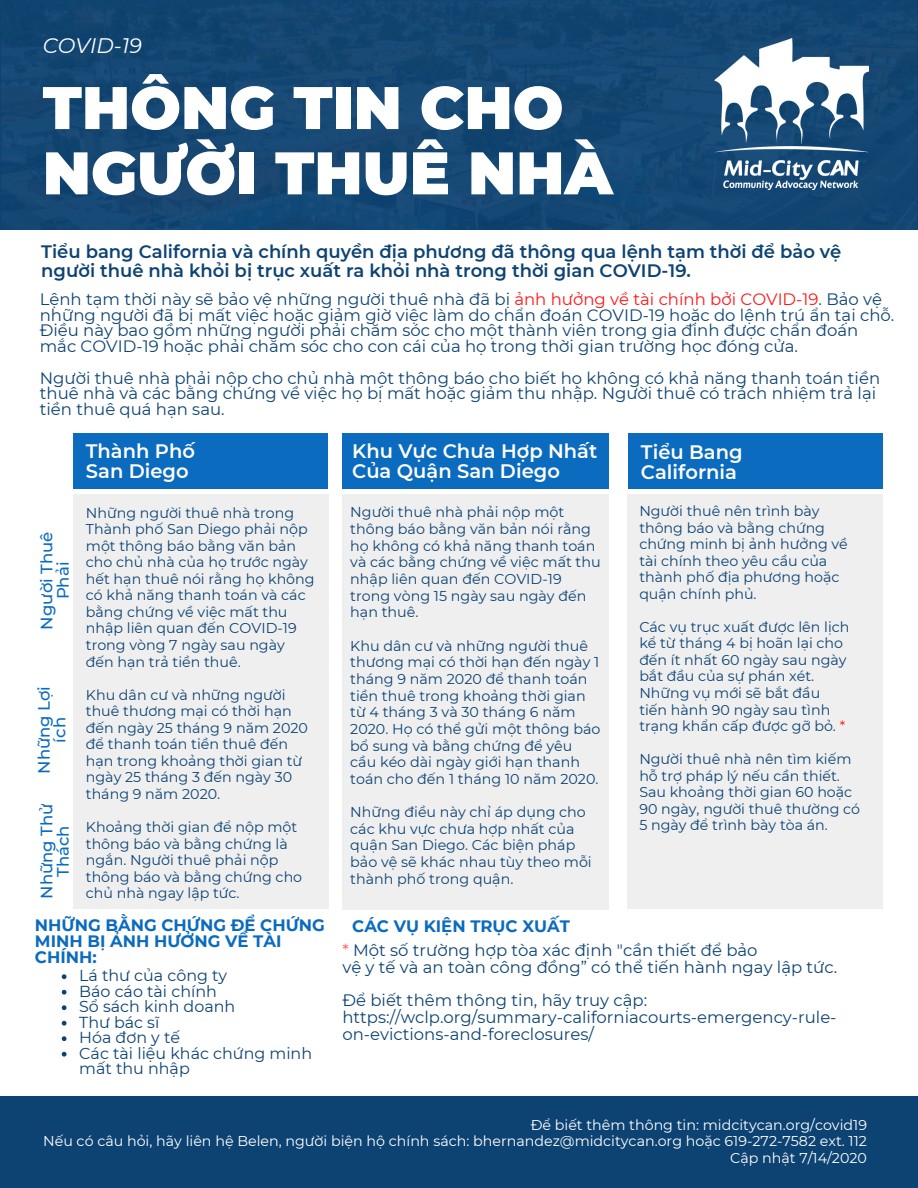
<style>
.page{position:relative;width:918px;height:1188px;background:#fff}
.page>*{position:absolute;margin:0;border:0;box-sizing:border-box;transform-origin:0 0}
.t1{font:900 60px/65.2px "Montserrat";color:#fff}
.t2{font:italic 21px "Montserrat";color:#fff}
.t3{font:600 19.5px/20.2px "Montserrat";color:#fff}
.t4{font:600 18px/19px "Montserrat";color:#0d4373}
.t5{font:16.5px/15.8px "Montserrat";color:#0d4373}
.t6{font:700 16.5px/15.8px "Montserrat";color:#0b6bbf}
.t7{font:500 16.5px/16.5px "Montserrat";color:#0b6bbf;text-align:center}
.t8{font:15.9px/15.5px "Montserrat";color:#0d4373}
.t9{font:14.25px/16.5px "Montserrat";color:#0d4373}
.t10{font:14.25px/16px "Montserrat";color:#fff;text-align:right}
.s1{color:#ff1616}
.s2{font-weight:700;color:#0b6bbf}
.s3{color:#ff5757}
</style>
<div class="page">
<div style="left:0;top:0;width:918px;height:230px;background:#144772"></div>
<img style="left:715px;top:38px;width:154px;height:151px">
<div style="left:0;top:1096px;width:918px;height:92px;background:#0d4373"></div>
<div style="left:73px;top:494px;width:255px;height:415px;background:#efefef"></div>
<div style="left:628px;top:494px;width:255px;height:415px;background:#efefef"></div>
<div style="left:73px;top:433px;width:255px;height:56px;background:#0b6bbf"></div>
<div style="left:342px;top:494px;width:267px;height:416px;background:#efefef"></div>
<div style="left:628px;top:433px;width:255px;height:56px;background:#0b6bbf"></div>
<div style="left:342px;top:433px;width:267px;height:56px;background:#0b6bbf"></div>
<svg style="left:62px;top:974px;width:5px;height:5px"></svg>
<svg style="left:62px;top:990px;width:5px;height:5px"></svg>
<svg style="left:62px;top:1005px;width:5px;height:5px"></svg>
<svg style="left:62px;top:1021px;width:5px;height:5px"></svg>
<svg style="left:62px;top:1036px;width:5px;height:5px"></svg>
<svg style="left:62px;top:1052px;width:5px;height:5px"></svg>
<h2 class="t2" style="left:43px;top:32px;width:101px">COVID-19</h2>
<h1 class="t1" style="left:43px;top:75px;width:572px">THÔNG TIN CHO<br>NGƯỜI THUÊ NHÀ</h1>
<p class="t4" style="left:41px;top:242px;width:802px">Tiểu bang California và chính quyền địa phương đã thông qua lệnh tạm thời để bảo vệ người thuê nhà khỏi bị trục xuất ra khỏi nhà trong thời gian COVID-19.</p>
<p class="t5" style="left:40px;top:291px;width:856px">Lệnh tạm thời này sẽ bảo vệ những người thuê nhà đã bị <span class="s1">ảnh hưởng về tài chính bởi COVID-19</span>. Bảo vệ những người đã bị mất việc hoặc giảm giờ việc làm do chẩn đoán COVID-19 hoặc do lệnh trú ẩn tại chỗ.<br>Điều này bao gồm những người phải chăm sóc cho một thành viên trong gia đình được chẩn đoán mắc COVID-19 hoặc phải chăm sóc cho con cái của họ trong thời gian trường học đóng cửa.</p>
<p class="t5" style="left:40px;top:370px;width:842px">Người thuê nhà phải nộp cho chủ nhà một thông báo cho biết họ không có khả năng thanh toán tiền thuê nhà và các bằng chứng về việc họ bị mất hoặc giảm thu nhập. Người thuê có trách nhiệm trả lại tiền thuê quá hạn sau.</p>
<h3 class="t3" style="left:86px;top:441px;width:111px">Thành Phố<br>San Diego</h3>
<h3 class="t3" style="left:641px;top:442px;width:103px">Tiểu Bang<br>California</h3>
<h3 class="t3" style="left:352px;top:441px;width:247px">Khu Vực Chưa Hợp Nhất<br>Của Quận San Diego</h3>
<p class="t9" style="left:86px;top:504px;width:230px">Những người thuê nhà trong<br>Thành phố San Diego phải nộp một thông báo bằng văn bản cho chủ nhà của họ trước ngày hết hạn thuê nói rằng họ không có khả năng thanh toán và các bằng chứng về việc mất thu nhập liên quan đến COVID-19 trong vòng 7 ngày sau ngày đến hạn trả tiền thuê.</p>
<p class="t9" style="left:86px;top:686px;width:224px">Khu dân cư và những người thuê thương mại có thời hạn đến ngày 25 tháng 9 năm 2020 để thanh toán tiền thuê đến hạn trong khoảng thời gian từ ngày 25 tháng 3 đến ngày 30 tháng 9 năm 2020.</p>
<p class="t9" style="left:86px;top:819px;width:218px">Khoảng thời gian để nộp một thông báo và bằng chứng là ngắn. Người thuê phải nộp thông báo và bằng chứng cho chủ nhà ngay lập tức.</p>
<p class="t7" style="left:38px;top:630px;width:99px;rotate:-90deg">Người Thuê<br>Phải</p>
<p class="t7" style="left:36px;top:774px;width:89px;line-height:15.6px;rotate:-90deg">Những Lợi ích</p>
<p class="t7" style="left:38px;top:899px;width:97px;rotate:-90deg">Những Thử<br>Thách</p>
<p class="t6" style="left:35px;top:917px;width:291px">NHỮNG BẰNG CHỨNG ĐỂ CHỨNG<br>MINH BỊ ẢNH HƯỞNG VỀ TÀI<br>CHÍNH:</p>
<p class="t8" style="left:79px;top:968px;width:234px">Lá thư của công ty<br>Báo cáo tài chính<br>Sổ sách kinh doanh<br>Thư bác sĩ<br>Hóa đơn y tế<br>Các tài liệu khác chứng minh mất thu nhập</p>
<p class="t9" style="left:350px;top:504px;width:252px">Người thuê nhà phải nộp một thông báo bằng văn bản nói rằng họ không có khả năng thanh toán và các bằng chứng về việc mất thu nhập liên quan đến COVID-19 trong vòng 15 ngày sau ngày đến hạn thuê.</p>
<p class="t9" style="left:350px;top:637px;width:252px">Khu dân cư và những người thuê thương mại có thời hạn đến ngày 1 tháng 9 năm 2020 để thanh toán tiền thuê trong khoảng thời gian từ 4 tháng 3 và 30 tháng 6 năm<br>2020. Họ có thể gửi một thông báo bổ sung và bằng chứng để yêu cầu kéo dài ngày giới hạn thanh toán cho đến 1 tháng 10 năm 2020.</p>
<p class="t9" style="left:350px;top:804px;width:243px">Những điều này chỉ áp dụng cho các khu vực chưa hợp nhất của quận San Diego. Các biện pháp bảo vệ sẽ khác nhau tùy theo mỗi thành phố trong quận.</p>
<p class="t9" style="left:639px;top:503px;width:210px">Người thuê nên trình bày thông báo và bằng chứng chứng minh bị ảnh hưởng về tài chính theo yêu cầu của thành phố địa phương hoặc quận chính phủ.</p>
<p class="t9" style="left:639px;top:619px;width:212px">Các vụ trục xuất được lên lịch kể từ tháng 4 bị hoãn lại cho đến ít nhất 60 ngày sau ngày bắt đầu của sự phán xét.<br>Những vụ mới sẽ bắt đầu tiến hành 90 ngày sau tình trạng khẩn cấp được gỡ bỏ. <span class="s1">*</span></p>
<p class="t9" style="left:639px;top:751px;width:222px">Người thuê nhà nên tìm kiếm hỗ trợ pháp lý nếu cần thiết.<br>Sau khoảng thời gian 60 hoặc<br>90 ngày, người thuê thường có<br>5 ngày để trình bày tòa án.</p>
<p class="t5" style="left:342px;top:914px;width:417px;line-height:24.3px;text-indent:10px"><span class="s2">CÁC VỤ KIỆN TRỤC XUẤT<br></span><span class="s3">*</span> Một số trường hợp tòa xác định "cần thiết để bảo</p>
<p class="t5" style="left:342px;top:950px;width:496px;line-height:33.5px">vệ y tế và an toàn công đồng” có thể tiến hành ngay lập tức.<br>Để biết thêm thông tin, hãy truy cập:</p>
<p class="t5" style="left:342px;top:1009px;width:496px;line-height:16.8px">https://wclp.org/summary-californiacourts-emergency-rule&shy;on-evictions-and-foreclosures/</p>
<p class="t10" style="left:43px;top:1117px;width:825px">Để biết thêm thông tin: midcitycan.org/covid19<br>Nếu có câu hỏi, hãy liên hệ Belen, người biện hộ chính sách: bhernandez@midcitycan.org hoặc 619-272-7582 ext. 112<br>Cập nhật 7/14/2020</p>
</div>
